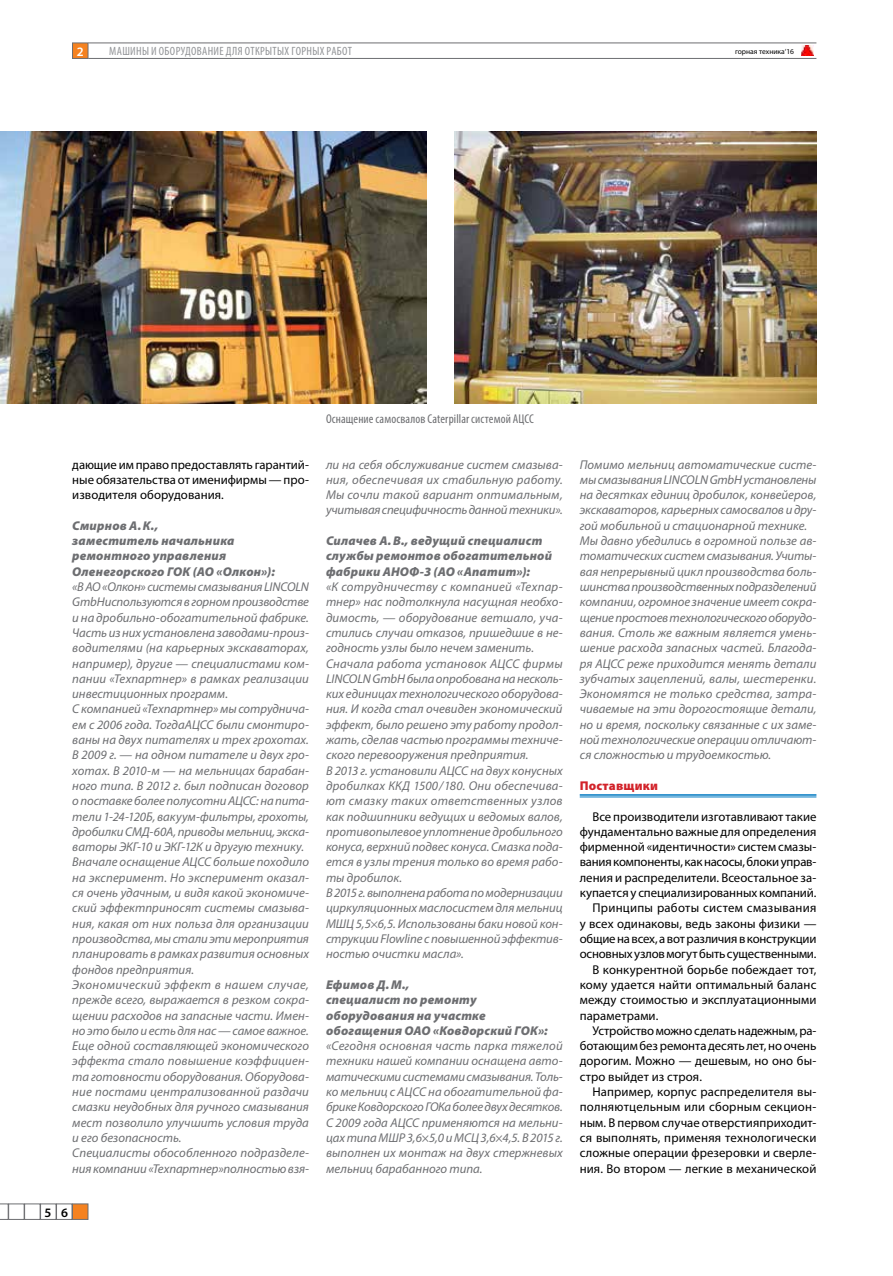
<style>
.page{position:relative;width:893px;height:1276px;background:#fff}
.page>*{position:absolute;margin:0;border:0;box-sizing:border-box;transform-origin:0 0}
.t1{font:600 12.9px "Myriad Pro";color:#000}
.t2{font:600 12.9px "Myriad Pro";color:#fff}
.t3{font:italic 12.75px/15.3px "Myriad Pro";color:#6d6e71}
.t4{font:12.75px/15.3px "Myriad Pro";letter-spacing:.005em;color:#000;text-align:justify}
.t5{font:italic 900 12.75px/15.3px "Myriad Pro";letter-spacing:.015em;color:#6d6e71}
.t6{font:12.75px "Myriad Pro";letter-spacing:-.015em;color:#000}
.t7{font:condensed 12.75px "Myriad Pro";letter-spacing:.01em;color:#6d6e71}
.t8{font:900 12.75px "Myriad Pro";letter-spacing:.02em;color:#d2232a}
.t9{font:condensed 12px "Myriad Pro";letter-spacing:.025em;color:#939598}
.t10{font:7.5px "Myriad Pro";color:#000}
.s1{font-style:normal;font-stretch:condensed}
</style>
<div class="page">
<svg style="left:801px;top:46px;width:12px;height:10px"></svg>
<div style="left:72px;top:1203px;width:16px;height:16px;background:#f58220;border:1px solid #6d6e71"></div>
<div style="left:56px;top:1203px;width:16px;height:16px;border:1px solid #6d6e71"></div>
<div style="left:40px;top:1203px;width:16px;height:16px;border:1px solid #6d6e71"></div>
<div style="left:24px;top:1203px;width:16px;height:16px;border:1px solid #6d6e71"></div>
<div style="left:8px;top:1203px;width:16px;height:16px;border:1px solid #6d6e71"></div>
<svg style="left:0;top:1203px;width:8px;height:16px"></svg>
<div style="left:73px;top:43px;width:15px;height:15px;background:#f58220"></div>
<div style="left:72px;top:43px;width:16px;height:16px;border:1px solid #6d6e71"></div>
<hr style="left:88px;top:43px;width:728px;height:1px;background:#6d6e71">
<hr style="left:88px;top:58px;width:728px;height:1px;background:#6d6e71">
<hr style="left:580px;top:794px;width:236px;height:1px;background:#0079c1">
<hr style="left:580px;top:796px;width:236px;height:1px;background:#0079c1">
<img style="left:0;top:132px;width:427px;height:271px">
<img style="left:454px;top:132px;width:362px;height:271px">
<p class="t2" style="left:77px;top:43px;width:8px">2</p>
<p class="t9" style="left:109px;top:44px;width:244px">машины и оборудование для открытых горных работ</p>
<p class="t10" style="left:735px;top:47px;width:61px">горная техника‘16</p>
<p class="t4" style="left:72px;top:456px;width:238px">дающие им право предоставлять гарантий‑ ные обязательства от именифирмы — про‑ изводителя оборудования.</p>
<p class="t5" style="left:72px;top:518px;width:204px">Смирнов А.К.,<br>заместитель начальника ремонтного управления<br>Оленегорского ГОК (АО «Олкон»):</p>
<p class="t3" style="left:72px;top:579px;width:238px">«В АО «Олкон» системы смазывания LINCOLN GmbHиспользуются в горном производстве и на дробильно-обогатительной фабрике.<br>Часть из них установлена заводами-произ‑ водителями (на карьерных экскаваторах, например), другие — специалистами ком‑ пании «Техпартнер» в рамках реализации инвестиционных программ.<br>С компанией «Техпартнер» мы сотруднича‑ ем с 2006 года. ТогдаАЦСС были смонтиро‑ ваны на двух питателях и трех грохотах.<br>В 2009 г. — на одном питателе и двух гро‑ хотах. В 2010‑м — на мельницах барабан‑ ного типа. В 2012 г. был подписан договор о поставке более полусотни АЦСС: на пита‑ тели 1‑24‑120Б, вакуум-фильтры, грохоты, дробилки СМД-60А, приводы мельниц, экска‑ ваторы ЭКГ-10 и ЭКГ-12К и другую технику.<br>Вначале оснащение АЦСС больше походило на эксперимент. Но эксперимент оказал‑ ся очень удачным, и видя какой экономиче‑ ский эффектприносят системы смазыва‑ ния, какая от них польза для организации производства, мы стали эти мероприятия планировать в рамках развития основных фондов предприятия.<br>Экономический эффект в нашем случае, прежде всего, выражается в резком сокра‑ щении расходов на запасные части. Имен‑ но это было и есть для нас — самое важное.<br>Еще одной составляющей экономического эффекта стало повышение коэффициен‑ та готовности оборудования. Оборудова‑ ние постами централизованной раздачи смазки неудобных для ручного смазывания мест позволило улучшить условия труда и его безопасность.<br>Специалисты обособленного подразделе‑ ния компании «Техпартнер»полностью взя‑</p>
<p class="t1" style="left:45px;top:1204px;width:25px">5 6</p>
<p class="t7" style="left:326px;top:411px;width:209px">Оснащение самосвалов Сaterpillar системой АЦСС</p>
<p class="t3" style="left:326px;top:456px;width:238px;text-align:justify">ли на себя обслуживание систем смазыва‑ ния, обеспечивая их стабильную работу.<br>Мы сочли такой вариант оптимальным, учитывая специфичность данной техники».</p>
<p class="t5" style="left:326px;top:533px;width:228px">Силачев А.В., ведущий специалист службы ремонтов обогатительной фабрики АНОФ-3 (АО «Апатит»):</p>
<p class="t3" style="left:326px;top:579px;width:238px">«К сотрудничеству с компанией «Техпар‑ тнер» нас подтолкнула насущная необхо‑ димость, — оборудование ветшало, уча‑ стились случаи отказов, пришедшие в не‑ годность узлы было нечем заменить.<br>Сначала работа установок АЦСС фирмы LINCOLN GmbH была опробована на несколь‑ ких единицах технологического оборудова‑ ния. И когда стал очевиден экономический эффект, было решено эту работу продол‑ жать, сделав частью программы техниче‑ ского перевооружения предприятия.<br>В 2013 г. установили АЦСС на двух конусных дробилках ККД 1500/180. Они обеспечива‑ ют смазку таких ответственных узлов как подшипники ведущих и ведомых валов, противопылевое уплотнение дробильного конуса, верхний подвес конуса. Смазка пода‑ ется в узлы трения только во время рабо‑ ты дробилок.<br>В 2015 г. выполнена работа по модернизации циркуляционных маслосистем для мельниц МШЦ 5,5<span class="s1">×</span>6,5. Использованы баки новой кон‑ струкции Flowline с повышенной эффектив‑ ностью очистки масла».</p>
<p class="t5" style="left:326px;top:977px;width:223px">Ефимов Д.М.,<br>специалист по ремонту оборудования на участке обогащения ОАО «Ковдорский ГОК»:</p>
<p class="t3" style="left:326px;top:1038px;width:238px;text-align:justify">«Сегодня основная часть парка тяжелой техники нашей компании оснащена авто‑ матическими системами смазывания. Толь‑ ко мельниц с АЦСС на обогатительной фа‑ брике Ковдорского ГОКа более двух десятков.<br>С 2009 года АЦСС применяются на мельни‑ цах типа МШР 3,6×5,0 и МСЦ 3,6×4,5. В 2015 г. выполнен их монтаж на двух стержневых мельниц барабанного типа.</p>
<p class="t3" style="left:580px;top:456px;width:238px">Помимо мельниц автоматические систе‑ мы смазывания LINCOLN GmbH установлены на десятках единиц дробилок, конвейеров, экскаваторов, карьерных самосвалов и дру‑ гой мобильной и стационарной технике.<br>Мы давно убедились в огромной пользе ав‑ томатических систем смазывания. Учиты‑ вая непрерывный цикл производства боль‑ шинства производственных подразделений компании, огромное значение имеет сокра‑ щение простоев технологического оборудо‑ вания. Столь же важным является умень‑ шение расхода запасных частей. Благода‑ ря АЦСС реже приходится менять детали зубчатых зацеплений, валы, шестеренки.<br>Экономятся не только средства, затра‑ чиваемые на эти дорогостоящие детали, но и время, поскольку связанные с их заме‑ ной технологические операции отличают‑ ся сложностью и трудоемкостью.</p>
<p class="t8" style="left:580px;top:778px;width:80px">Поставщики</p>
<p class="t4" style="left:592px;top:808px;width:225px">Все производители изготавливают такие</p>
<p class="t4" style="left:580px;top:823px;width:238px">фундаментально важные для определения</p>
<p class="t4" style="left:580px;top:839px;width:238px">фирменной «идентичности» систем смазы‑</p>
<p class="t6" style="left:580px;top:854px;width:238px">вания компоненты, как насосы, блоки управ‑</p>
<p class="t4" style="left:580px;top:869px;width:238px">ления и распределители. Всеостальное за‑</p>
<p class="t4" style="left:580px;top:885px;width:238px">купается у специализированных компаний.</p>
<p class="t4" style="left:592px;top:900px;width:225px">Принципы работы систем смазывания</p>
<p class="t4" style="left:580px;top:915px;width:238px">у всех одинаковы, ведь законы физики —</p>
<p class="t6" style="left:580px;top:931px;width:238px">общие на всех, а вот различия в конструкции</p>
<p class="t6" style="left:580px;top:946px;width:238px">основных узлов могут быть существенными.</p>
<p class="t4" style="left:592px;top:961px;width:225px">В конкурентной борьбе побеждает тот,</p>
<p class="t4" style="left:580px;top:976px;width:238px">кому удается найти оптимальный баланс</p>
<p class="t4" style="left:580px;top:992px;width:238px">между стоимостью и эксплуатационными</p>
<p class="t4" style="left:580px;top:1007px;width:80px">параметрами.</p>
<p class="t6" style="left:592px;top:1022px;width:225px">Устройство можно сделать надежным, ра‑</p>
<p class="t4" style="left:580px;top:1038px;width:238px">ботающим без ремонта десять лет, но очень</p>
<p class="t4" style="left:580px;top:1053px;width:238px">дорогим. Можно — дешевым, но оно бы‑</p>
<p class="t4" style="left:580px;top:1068px;width:124px">стро выйдет из строя.</p>
<p class="t4" style="left:592px;top:1084px;width:225px">Например, корпус распределителя вы‑</p>
<p class="t4" style="left:580px;top:1099px;width:238px">полняютцельным или сборным секцион‑</p>
<p class="t4" style="left:580px;top:1114px;width:238px">ным. В первом случае отверстияприходит‑</p>
<p class="t4" style="left:580px;top:1129px;width:238px">ся выполнять, применяя технологически</p>
<p class="t4" style="left:580px;top:1145px;width:238px">сложные операции фрезеровки и сверле‑</p>
<p class="t4" style="left:580px;top:1160px;width:238px">ния. Во втором — легкие в механической</p>
</div>
